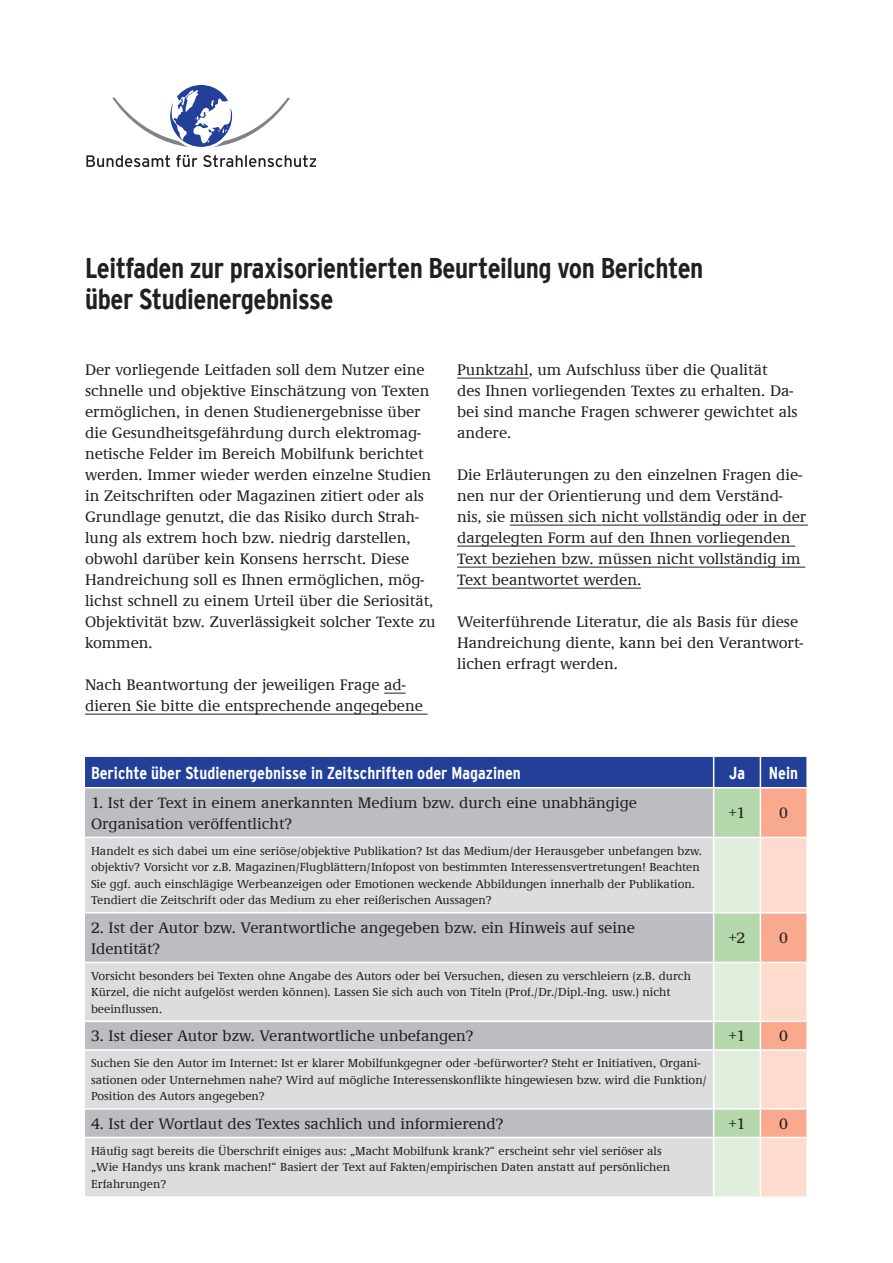
<style>
.page{position:relative;width:893px;height:1263px;background:#fff}
.page>*{position:absolute;margin:0;border:0;box-sizing:border-box;transform-origin:0 0}
.t1{font:700 condensed 28.5px/31.5px "Interstate";letter-spacing:-.015em;color:#231f20}
.BfS_Fließtext{font:700 condensed 17.25px "Interstate";color:#fff}
.BfS_Fließtext-2{font:500 15.75px/21px "Demos EF";color:#231f20}
.BfS_Fließtext-3{font:500 12px/16.5px "Demos EF";color:#231f20}
</style>
<div class="page">
<svg style="left:86px;top:155px;width:84px;height:12px"></svg>
<svg style="left:176px;top:155px;width:21px;height:12px"></svg>
<svg style="left:203px;top:155px;width:113px;height:12px"></svg>
<div style="left:170px;top:85px;width:62px;height:62px;background:#223f99;border-radius:50%"></div>
<svg style="left:112px;top:90px;width:178px;height:57px"></svg>
<svg style="left:384px;top:693px;width:22px;height:1px"></svg>
<hr style="left:85px;top:714px;width:343px;height:1px;background:#231f20">
<hr style="left:457px;top:378px;width:72px;height:1px;background:#231f20">
<hr style="left:510px;top:525px;width:298px;height:1px;background:#231f20">
<hr style="left:457px;top:546px;width:338px;height:1px;background:#231f20">
<hr style="left:457px;top:567px;width:348px;height:1px;background:#231f20">
<hr style="left:457px;top:588px;width:184px;height:1px;background:#231f20">
<svg style="left:85px;top:757px;width:721px;height:439px;background:#c7c8ce"></svg>
<hr style="left:85px;top:1137px;width:629px;height:1px;background:#fff">
<hr style="left:714px;top:1137px;width:46px;height:1px;background:#fff">
<hr style="left:713px;top:1138px;width:1px;height:58px;background:#fff">
<hr style="left:760px;top:1137px;width:46px;height:1px;background:#fff">
<hr style="left:760px;top:1138px;width:1px;height:58px;background:#fff">
<hr style="left:713px;top:757px;width:1px;height:30px;background:#fff">
<hr style="left:760px;top:757px;width:1px;height:30px;background:#fff">
<hr style="left:85px;top:787px;width:629px;height:1px;background:#fff">
<hr style="left:714px;top:787px;width:46px;height:1px;background:#fff">
<hr style="left:760px;top:787px;width:46px;height:1px;background:#fff">
<p class="t1" style="left:85px;top:252px;width:620px">Leitfaden zur praxisorientierten Beurteilung von Berichten über Studienergebnisse</p>
<p class="BfS_Fließtext-2" style="left:85px;top:360px;width:352px">Der vorliegende Leitfaden soll dem Nutzer eine schnelle und objektive Einschätzung von Texten ermöglichen, in denen Studienergebnisse über die Gesundheitsgefährdung durch elektromag&shy;netische Felder im Bereich Mobilfunk berichtet werden. Immer wieder werden einzelne Studien in Zeitschriften oder Magazinen zitiert oder als Grundlage genutzt, die das Risiko durch Strah&shy;lung als extrem hoch bzw. niedrig darstellen, obwohl darüber kein Konsens herrscht. Diese Handreichung soll es Ihnen ermöglichen, mög&shy;lichst schnell zu einem Urteil über die Seriosität, Objektivität bzw. Zuverlässigkeit solcher Texte zu kommen.</p>
<p class="BfS_Fließtext-2" style="left:85px;top:675px;width:339px">Nach Beantwortung der jeweiligen Frage ad&shy;dieren Sie bitte die entsprechende angegebene</p>
<p class="BfS_Fließtext-2" style="left:457px;top:360px;width:342px">Punktzahl, um Aufschluss über die Qualität<br>des Ihnen vorliegenden Textes zu erhalten. Da&shy;bei sind manche Fragen schwerer gewichtet als andere.</p>
<p class="BfS_Fließtext-2" style="left:457px;top:465px;width:351px">Die Erläuterungen zu den einzelnen Fragen die&shy;nen nur der Orientierung und dem Verständ&shy;nis, sie müssen sich nicht vollständig oder in der dargelegten Form auf den Ihnen vorliegenden Text beziehen bzw. müssen nicht vollständig im Text beantwortet werden.</p>
<p class="BfS_Fließtext-2" style="left:457px;top:612px;width:348px">Weiterführende Literatur, die als Basis für diese<br>Handreichung diente, kann bei den Verantwort&shy;lichen erfragt werden.</p>
<p class="BfS_Fließtext" style="left:91px;top:763px;width:431px">Berichte über Studienergebnisse in Zeitschriften oder Magazinen</p>
<p class="BfS_Fließtext" style="left:729px;top:763px;width:17px">Ja</p>
<p class="BfS_Fließtext" style="left:769px;top:763px;width:31px">Nein</p>
<p class="BfS_Fließtext-2" style="left:91px;top:793px;width:547px">1. Ist der Text in einem anerkannten Medium bzw. durch eine unabhängige<br>Organisation veröffentlicht?</p>
<p class="BfS_Fließtext-2" style="left:729px;top:803px;width:18px">+1</p>
<p class="BfS_Fließtext-2" style="left:779px;top:803px;width:10px">0</p>
<p class="BfS_Fließtext-3" style="left:91px;top:843px;width:612px">Handelt es sich dabei um eine seriöse/objektive Publikation? Ist das Medium/der Herausgeber unbefangen bzw. objektiv? Vorsicht vor z.B. Magazinen/Flugblättern/Infopost von bestimmten Interessensvertretungen! Beachten Sie ggf. auch einschlägige Werbeanzeigen oder Emotionen weckende Abbildungen innerhalb der Publikation.<br>Tendiert die Zeitschrift oder das Medium zu eher reißerischen Aussagen?</p>
<p class="BfS_Fließtext-2" style="left:91px;top:918px;width:545px">2. Ist der Autor bzw. Verantwortliche angegeben bzw. ein Hinweis auf seine<br>Identität?</p>
<p class="BfS_Fließtext-2" style="left:729px;top:928px;width:18px">+2</p>
<p class="BfS_Fließtext-2" style="left:779px;top:928px;width:10px">0</p>
<p class="BfS_Fließtext-3" style="left:91px;top:968px;width:601px">Vorsicht besonders bei Texten ohne Angabe des Autors oder bei Versuchen, diesen zu verschleiern (z.B. durch<br>Kürzel, die nicht aufgelöst werden können). Lassen Sie sich auch von Titeln (Prof./Dr./Dipl.-Ing. usw.) nicht beeinflussen.</p>
<p class="BfS_Fließtext-2" style="left:91px;top:1026px;width:384px">3. Ist dieser Autor bzw. Verantwortliche unbefangen?</p>
<p class="BfS_Fließtext-2" style="left:729px;top:1026px;width:18px">+1</p>
<p class="BfS_Fließtext-2" style="left:779px;top:1026px;width:10px">0</p>
<p class="BfS_Fließtext-3" style="left:91px;top:1055px;width:617px">Suchen Sie den Autor im Internet: Ist er klarer Mobilfunkgegner oder -befürworter? Steht er Initiativen, Organi&shy;sationen oder Unternehmen nahe? Wird auf mögliche Interessenskonflikte hingewiesen bzw. wird die Funktion/<br>Position des Autors angegeben?</p>
<p class="BfS_Fließtext-2" style="left:91px;top:1114px;width:414px">4. Ist der Wortlaut des Textes sachlich und informierend?</p>
<p class="BfS_Fließtext-2" style="left:729px;top:1114px;width:18px">+1</p>
<p class="BfS_Fließtext-2" style="left:779px;top:1114px;width:10px">0</p>
<p class="BfS_Fließtext-3" style="left:91px;top:1143px;width:580px">Häufig sagt bereits die Überschrift einiges aus: „Macht Mobilfunk krank?“ erscheint sehr viel seriöser als „Wie Handys uns krank machen!“ Basiert der Text auf Fakten/empirischen Daten anstatt auf persönlichen<br>Erfahrungen?</p>
</div>
